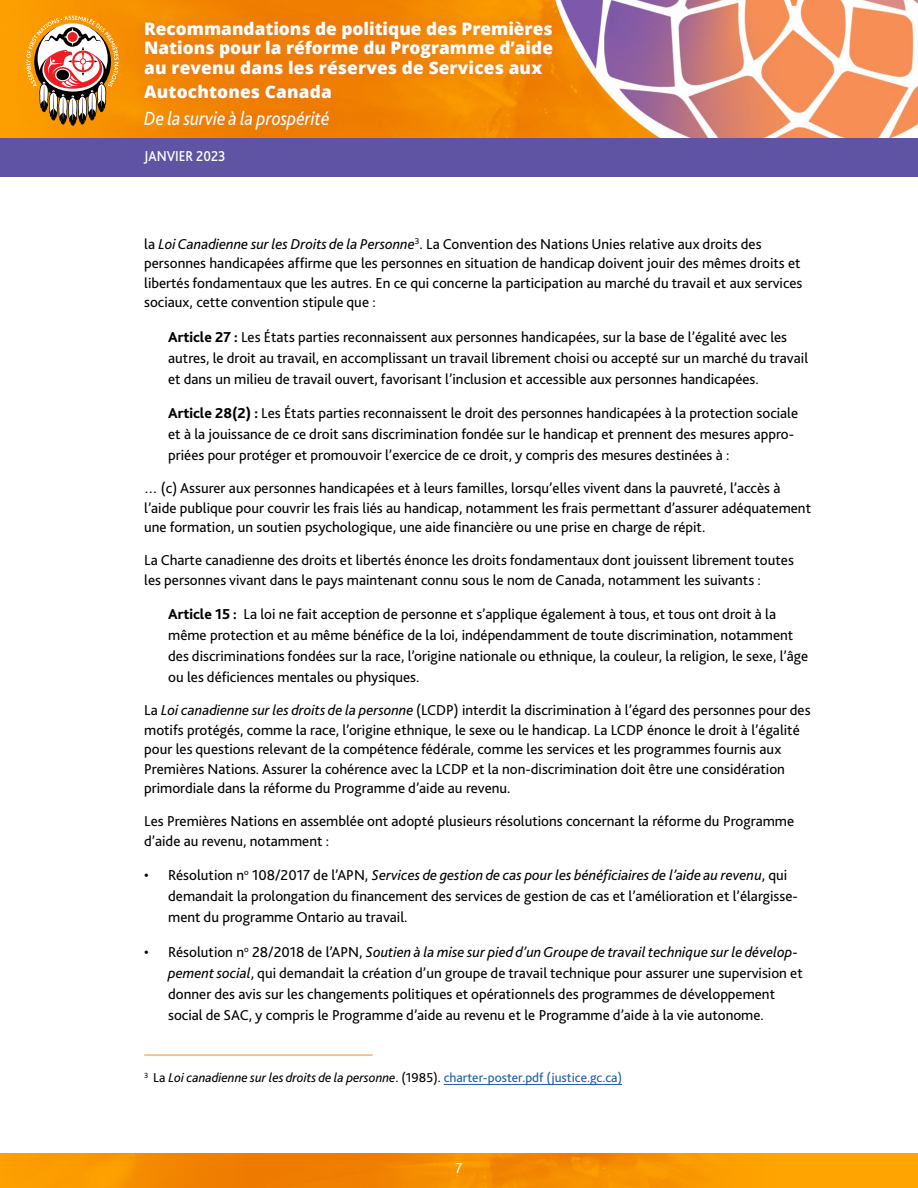
<style>
.page{position:relative;width:918px;height:1188px;background:#fff}
.page>*{position:absolute;margin:0;border:0;box-sizing:border-box;transform-origin:0 0}
.t1{font:italic 19.95px "Bliss 2";color:#fff;scale:.9 1}
.t2{font:800 17.25px/19.5px "Open Sans";letter-spacing:.01em;color:#fff;text-align:justify}
.t3{font:15px/21px "Bliss 2";color:#000}
.t4{font:500 15px "Bliss 2";color:#fff;scale:.9 1}
.t5{font:15px "Bliss 2";color:#fff}
.t6{font:italic 13.5px "Bliss 2";color:#000}
.s1{font-style:italic}
.s2{font-weight:800}
.s3{font-style:normal}
.s4{font-style:normal;color:#215e9e}
</style>
<div class="page">
<img style="left:0;top:0;width:918px;height:138px">
<img style="left:0;top:1153px;width:918px;height:35px">
<div style="left:0;top:138px;width:918px;height:39px;background:#5f53a3"></div>
<svg style="left:26px;top:16px;width:93px;height:110px"></svg>
<div style="left:134px;top:11px;width:429px;height:128px;background:#e4762f;opacity:.93"></div>
<hr style="left:144px;top:1055px;width:229px;height:1px;background:#ff8a1e">
<hr style="left:444px;top:1084px;width:178px;height:1px;background:#215e9e">
<p class="t2" style="left:144px;top:18px;width:410px">Recommandations de politique des Premières Nations pour la réforme du Programme d’aide au revenu dans les réserves de Services aux</p>
<p class="t2" style="left:144px;top:81px;width:189px">Autochtones Canada</p>
<h1 class="t1" style="left:144px;top:106px;width:207px">De la survie à la prospérité</h1>
<p class="t4" style="left:144px;top:147px;width:92px">JANVIER 2023</p>
<p class="t3" style="left:144px;top:234px;width:660px;line-height:19.5px">la <span class="s1">Loi Canadienne sur les Droits de la Personne</span><sup>3</sup>. La Convention des Nations Unies relative aux droits des personnes handicapées affirme que les personnes en situation de handicap doivent jouir des mêmes droits et libertés fondamentaux que les autres. En ce qui concerne la participation au marché du travail et aux services sociaux, cette convention stipule que :</p>
<p class="t3" style="left:168px;top:326px;width:641px"><span class="s2">Article 27 :</span> Les États parties reconnaissent aux personnes handicapées, sur la base de l’égalité avec les autres, le droit au travail, en accomplissant un travail librement choisi ou accepté sur un marché du travail et dans un milieu de travail ouvert, favorisant l’inclusion et accessible aux personnes handicapées.</p>
<p class="t3" style="left:168px;top:403px;width:632px"><span class="s2">Article 28(2) :</span> Les États parties reconnaissent le droit des personnes handicapées à la protection sociale et à la jouissance de ce droit sans discrimination fondée sur le handicap et prennent des mesures appro&shy;priées pour protéger et promouvoir l’exercice de ce droit, y compris des mesures destinées à :</p>
<p class="t3" style="left:144px;top:478px;width:668px;line-height:19.5px">… (c) Assurer aux personnes handicapées et à leurs familles, lorsqu’elles vivent dans la pauvreté, l’accès à l’aide publique pour couvrir les frais liés au handicap, notamment les frais permettant d’assurer adéquatement une formation, un soutien psychologique, une aide financière ou une prise en charge de répit.</p>
<p class="t3" style="left:144px;top:550px;width:651px;line-height:19.5px">La Charte canadienne des droits et libertés énonce les droits fondamentaux dont jouissent librement toutes les personnes vivant dans le pays maintenant connu sous le nom de Canada, notamment les suivants :</p>
<p class="t3" style="left:168px;top:604px;width:641px"><span class="s2">Article 15 :</span> La loi ne fait acception de personne et s’applique également à tous, et tous ont droit à la même protection et au même bénéfice de la loi, indépendamment de toute discrimination, notamment des discriminations fondées sur la race, l’origine nationale ou ethnique, la couleur, la religion, le sexe, l’âge ou les déficiences mentales ou physiques.</p>
<p class="t3" style="left:144px;top:700px;width:668px;line-height:19.5px">La <span class="s1">Loi canadienne sur les droits de la personne</span> (LCDP) interdit la discrimination à l’égard des personnes pour des motifs protégés, comme la race, l’origine ethnique, le sexe ou le handicap. La LCDP énonce le droit à l’égalité pour les questions relevant de la compétence fédérale, comme les services et les programmes fournis aux Premières Nations. Assurer la cohérence avec la LCDP et la non-discrimination doit être une considération primordiale dans la réforme du Programme d’aide au revenu.</p>
<p class="t3" style="left:144px;top:811px;width:652px;line-height:19.5px">Les Premières Nations en assemblée ont adopté plusieurs résolutions concernant la réforme du Programme d’aide au revenu, notamment :</p>
<p class="t3" style="left:168px;top:865px;width:631px;text-indent:-24px">• Résolution n<sup>o</sup> 108/2017 de l’APN, <span class="s1">Services de gestion de cas pour les bénéficiaires de l’aide au revenu</span>, qui demandait la prolongation du financement des services de gestion de cas et l’amélioration et l’élargisse&shy;ment du programme Ontario au travail.</p>
<p class="t3" style="left:168px;top:941px;width:636px;text-indent:-24px">• Résolution n<sup>o</sup> 28/2018 de l’APN, <span class="s1">Soutien à la mise sur pied d’un Groupe de travail technique sur le dévelop&shy;pement social</span>, qui demandait la création d’un groupe de travail technique pour assurer une supervision et donner des avis sur les changements politiques et opérationnels des programmes de développement social de SAC, y compris le Programme d’aide au revenu et le Programme d’aide à la vie autonome.</p>
<p class="t6" style="left:144px;top:1070px;width:479px"><sup>3</sup> <span class="s3">La</span> Loi canadienne sur les droits de la personne<span class="s3">. (1985).</span> <span class="s4">charter-poster.pdf (justice.gc.ca)</span></p>
<p class="t5" style="left:455px;top:1159px;width:9px">7</p>
</div>
